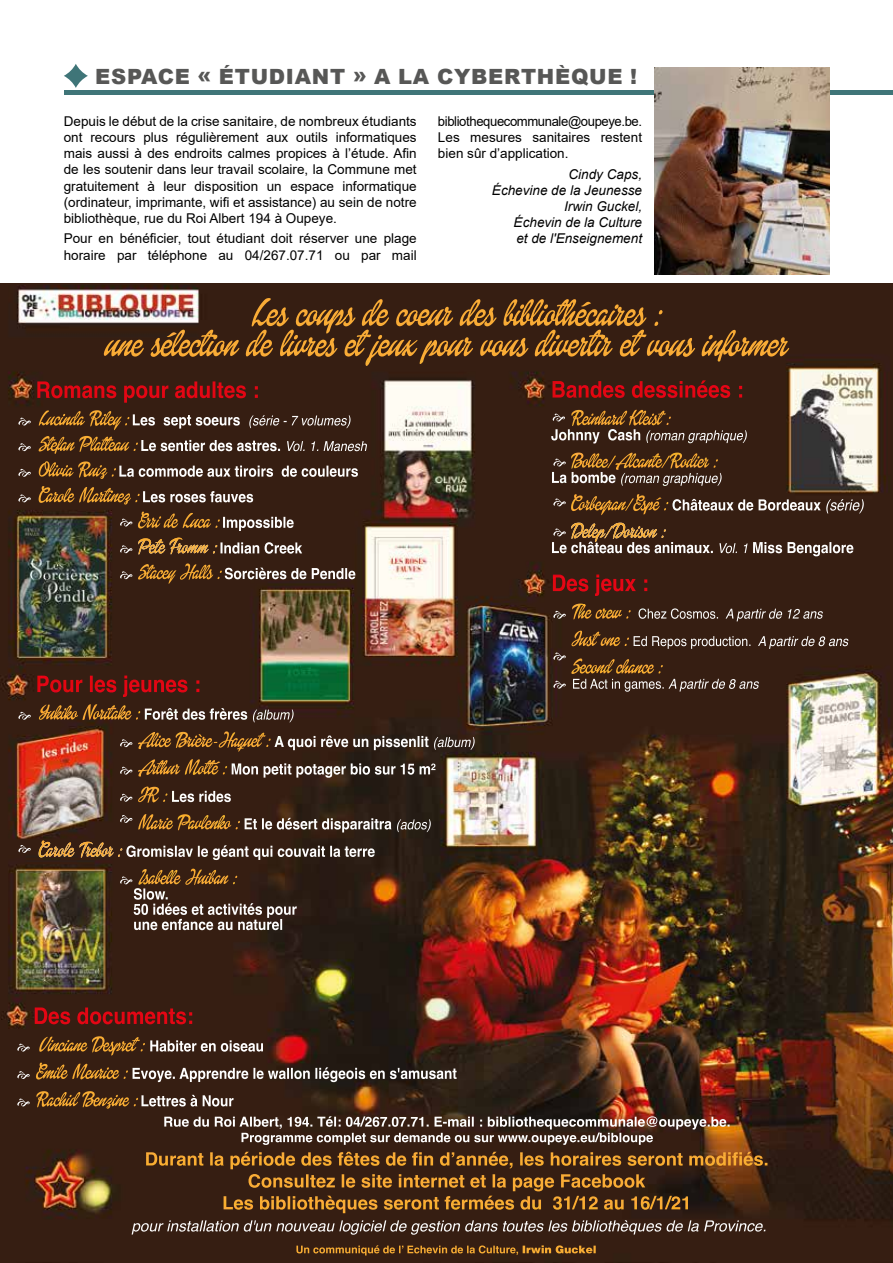
<style>
.page{position:relative;width:893px;height:1263px;background:#fff}
.page>*{position:absolute;margin:0;border:0;box-sizing:border-box;transform-origin:0 0}
.t1{font:900 21px "Arial";letter-spacing:.035em;color:#575756}
.t2{font:13.5px/16.2px "Arial";color:#000;text-align:justify}
.t3{font:italic 13.5px/16.2px "Arial";color:#000;text-align:right}
</style>
<div class="page">
<img style="left:0;top:284px;width:893px;height:979px">
<svg style="left:64px;top:64px;width:24px;height:24px"></svg>
<hr style="left:64px;top:91px;width:829px;height:4px;background:#3f7578">
<img style="left:655px;top:68px;width:174px;height:206px">
<h1 class="t1" style="left:95px;top:61px;width:543px">ESPACE « ÉTUDIANT » A LA CYBERTHÈQUE !</h1>
<p class="t2" style="left:64px;top:113px;width:354px">Depuis le début de la crise sanitaire, de nombreux étudiants ont recours plus régulièrement aux outils informatiques mais aussi à des endroits calmes propices à l’étude. Afin de les soutenir dans leur travail scolaire, la Commune met gratuitement à leur disposition un espace informatique (ordinateur, imprimante, wifi et assistance) au sein de notre bibliothèque, rue du Roi Albert 194 à Oupeye.</p>
<p class="t2" style="left:64px;top:230px;width:354px">Pour en bénéficier, tout étudiant doit réserver une plage horaire par téléphone au 04/267.07.71 ou par mail</p>
<p class="t2" style="left:438px;top:113px;width:206px">bibliothequecommunale@oupeye.be.<br>Les mesures sanitaires restent bien sûr d’application.</p>
<p class="t3" style="left:492px;top:166px;width:152px">Cindy Caps,<br>Échevine de la Jeunesse<br>Irwin Guckel,<br>Échevin de la Culture<br>et de l'Enseignement</p>
</div>
